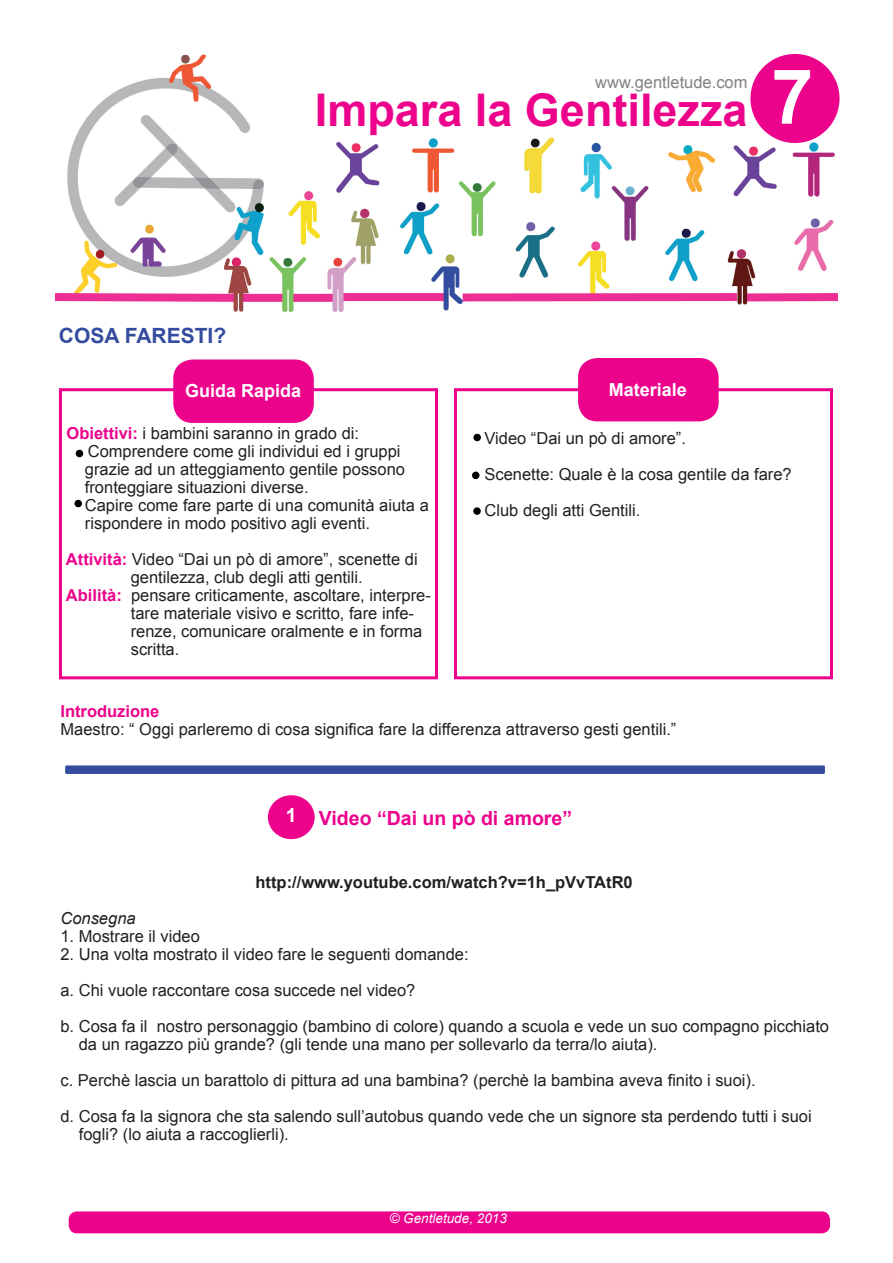
<style>
.page{position:relative;width:893px;height:1263px;background:#fff}
.page>*{position:absolute;margin:0;border:0;box-sizing:border-box;transform-origin:0 0}
.t1{font:700 75.9px "Arial";color:#fff}
.t2{font:700 45px "Arial";color:#ed028c}
.t3{font:700 21px "Arial";color:#344c9e}
.t4{font:700 19.5px "Arial";color:#ed028c}
.t5{font:700 19.5px "Arial";color:#fff}
.t6{font:700 18px "Arial";color:#fff}
.t7{font:16.5px/36px "Arial";color:#231f20}
.t8{font:700 16.5px "Arial";color:#231f20}
.t9{font:16.5px "Arial";color:#808285}
.t10{font:700 16.5px "Arial";color:#ed028c}
.t11{font:italic 16.5px "Arial";color:#231f20}
.t12{font:italic 13.5px "Arial";color:#fff}
.s1{font-weight:700;color:#ed028c}
</style>
<div class="page">
<img style="left:56px;top:56px;width:780px;height:256px">
<div style="left:454px;top:388px;width:379px;height:291px;border:3px solid #ed028c"></div>
<div style="left:76px;top:450px;width:7px;height:7px;border:2px solid #000;border-radius:50%"></div>
<div style="left:59px;top:388px;width:379px;height:291px;border:3px solid #ed028c"></div>
<div style="left:750px;top:54px;width:89px;height:89px;background:#ed028c;border-radius:50%"></div>
<div style="left:175px;top:361px;width:137px;height:60px;background:#ed028c;border-radius:18px"></div>
<div style="left:173px;top:359px;width:141px;height:64px;border:3px solid #ed028c;border-radius:18px"></div>
<div style="left:580px;top:359px;width:137px;height:61px;background:#ed028c;border-radius:18px"></div>
<div style="left:578px;top:358px;width:141px;height:63px;border:3px solid #ed028c;border-radius:18px"></div>
<div style="left:69px;top:1212px;width:760px;height:20px;background:#ed028c;border-radius:8px"></div>
<div style="left:69px;top:1211px;width:761px;height:22px;border:2px solid #ed028c;border-radius:8px"></div>
<div style="left:75px;top:500px;width:7px;height:7px;border:2px solid #000;border-radius:50%"></div>
<div style="left:473px;top:434px;width:8px;height:7px;border:2px solid #000;border-radius:50%"></div>
<div style="left:473px;top:507px;width:8px;height:8px;border:2px solid #000;border-radius:50%"></div>
<div style="left:65px;top:765px;width:760px;height:9px;background:#344c9e;border-radius:2px"></div>
<div style="left:268px;top:795px;width:47px;height:44px;background:#ed028c;border-radius:50%"></div>
<div style="left:472px;top:472px;width:7px;height:7px;border:2px solid #000;border-radius:50%"></div>
<p class="t9" style="left:595px;top:72px;width:154px">www.gentletude.com</p>
<h2 class="t2" style="left:315px;top:80px;width:434px">Impara la Gentilezza</h2>
<h1 class="t1" style="left:771px;top:47px;width:44px">7</h1>
<p class="t3" style="left:59px;top:321px;width:169px">COSA FARESTI?</p>
<p class="t6" style="left:185px;top:379px;width:118px">Guida Rapida</p>
<p class="t6" style="left:609px;top:377px;width:80px">Materiale</p>
<p class="t7" style="left:85px;top:425px;width:345px;line-height:18px;text-indent:-18px"><span class="s1">Obiettivi:</span> i bambini saranno in grado di:<br>Comprendere come gli individui ed i gruppi grazie ad un atteggiamento gentile possono fronteggiare situazioni diverse.<br>Capire come fare parte di una comunità aiuta a rispondere in modo positivo agli eventi.</p>
<p class="t7" style="left:66px;top:542px;width:353px"><span class="s1">Attività:</span> Video “Dai un pò di amore”, scenette di</p>
<p class="t7" style="left:131px;top:560px;width:234px">gentilezza, club degli atti gentili.</p>
<p class="t7" style="left:66px;top:578px;width:366px"><span class="s1">Abilità:</span> pensare criticamente, ascoltare, interpre-</p>
<p class="t7" style="left:131px;top:596px;width:285px">tare materiale visivo e scritto, fare infe-</p>
<p class="t7" style="left:131px;top:614px;width:293px">renze, comunicare oralmente e in forma</p>
<p class="t7" style="left:131px;top:632px;width:50px">scritta.</p>
<p class="t7" style="left:484px;top:420px;width:309px">Video “Dai un pò di amore”.<br>Scenette: Quale è la cosa gentile da fare?<br>Club degli atti Gentili.</p>
<p class="t10" style="left:60px;top:701px;width:101px">Introduzione</p>
<p class="t7" style="left:60px;top:712px;width:617px">Maestro: “ Oggi parleremo di cosa significa fare la differenza attraverso gesti gentili.”</p>
<p class="t5" style="left:286px;top:802px;width:12px">1</p>
<p class="t4" style="left:319px;top:805px;width:255px">Video “Dai un pò di amore”</p>
<p class="t8" style="left:255px;top:872px;width:379px">http://www.youtube.com/watch?v=1h_pVvTAtR0</p>
<p class="t11" style="left:60px;top:908px;width:77px">Consegna</p>
<p class="t7" style="left:60px;top:919px;width:141px">1. Mostrare il video</p>
<p class="t7" style="left:60px;top:937px;width:770px">2. Una volta mostrato il video fare le seguenti domande:<br>a. Chi vuole raccontare cosa succede nel video?<br>b. Cosa fa il nostro personaggio (bambino di colore) quando a scuola e vede un suo compagno picchiato</p>
<p class="t7" style="left:60px;top:1027px;width:753px;text-indent:18px">da un ragazzo più grande? (gli tende una mano per sollevarlo da terra/lo aiuta).<br>c. Perchè lascia un barattolo di pittura ad una bambina? (perchè la bambina aveva finito i suoi).<br>d. Cosa fa la signora che sta salendo sull’autobus quando vede che un signore sta perdendo tutti i suoi</p>
<p class="t7" style="left:79px;top:1117px;width:211px">fogli? (lo aiuta a raccoglierli).</p>
<p class="t12" style="left:390px;top:1209px;width:119px">© Gentletude, 2013</p>
</div>
